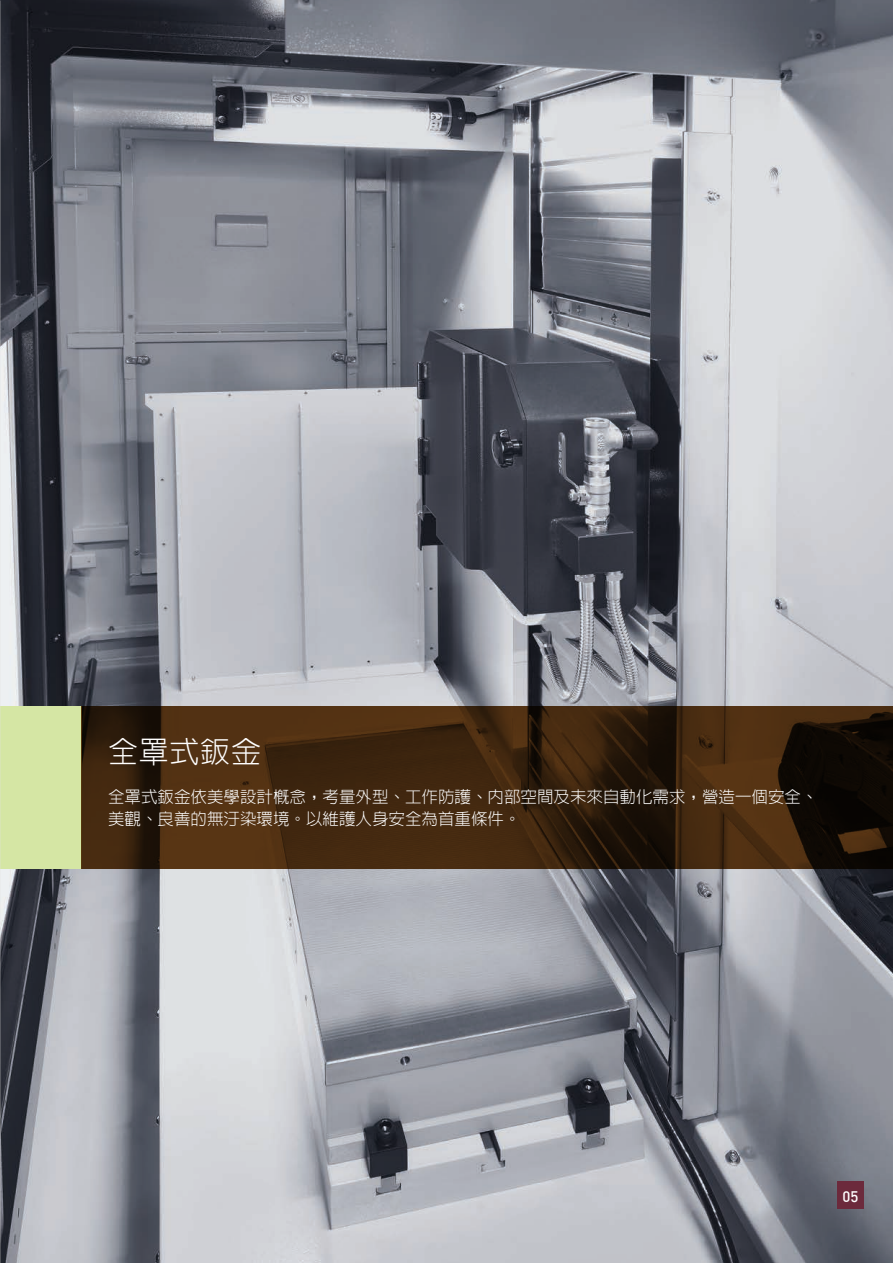
<style>
.page{position:relative;width:893px;height:1263px;background:#fff}
.page>*{position:absolute;margin:0;border:0;box-sizing:border-box;transform-origin:0 0}
.t1{font:300 30px "AR Hei B5";letter-spacing:.025em;color:#fff}
.t2{font:300 16.5px/22.5px "AR Hei B5";color:#fff}
.t3{font:500 15px "DIN";color:#fff}
</style>
<div class="page">
<img style="left:0;top:0;width:893px;height:1263px">
<div style="left:0;top:706px;width:81px;height:162px;background:#d5e6a4"></div>
<svg style="left:81px;top:706px;width:812px;height:162px;background:#3b230d"></svg>
<div style="left:837px;top:1182px;width:26px;height:27px;background:#6c2a3c"></div>
<h1 class="t1" style="left:108px;top:737px;width:154px">全罩式鈑金</h1>
<p class="t2" style="left:108px;top:785px;width:711px">全罩式鈑金依美學設計概念，考量外型、工作防護、內部空間及未來自動化需求，營造一個安全、美觀、良善的無汙染環境。以維護人身安全為首重條件。</p>
<p class="t3" style="left:842px;top:1186px;width:17px">05</p>
</div>
